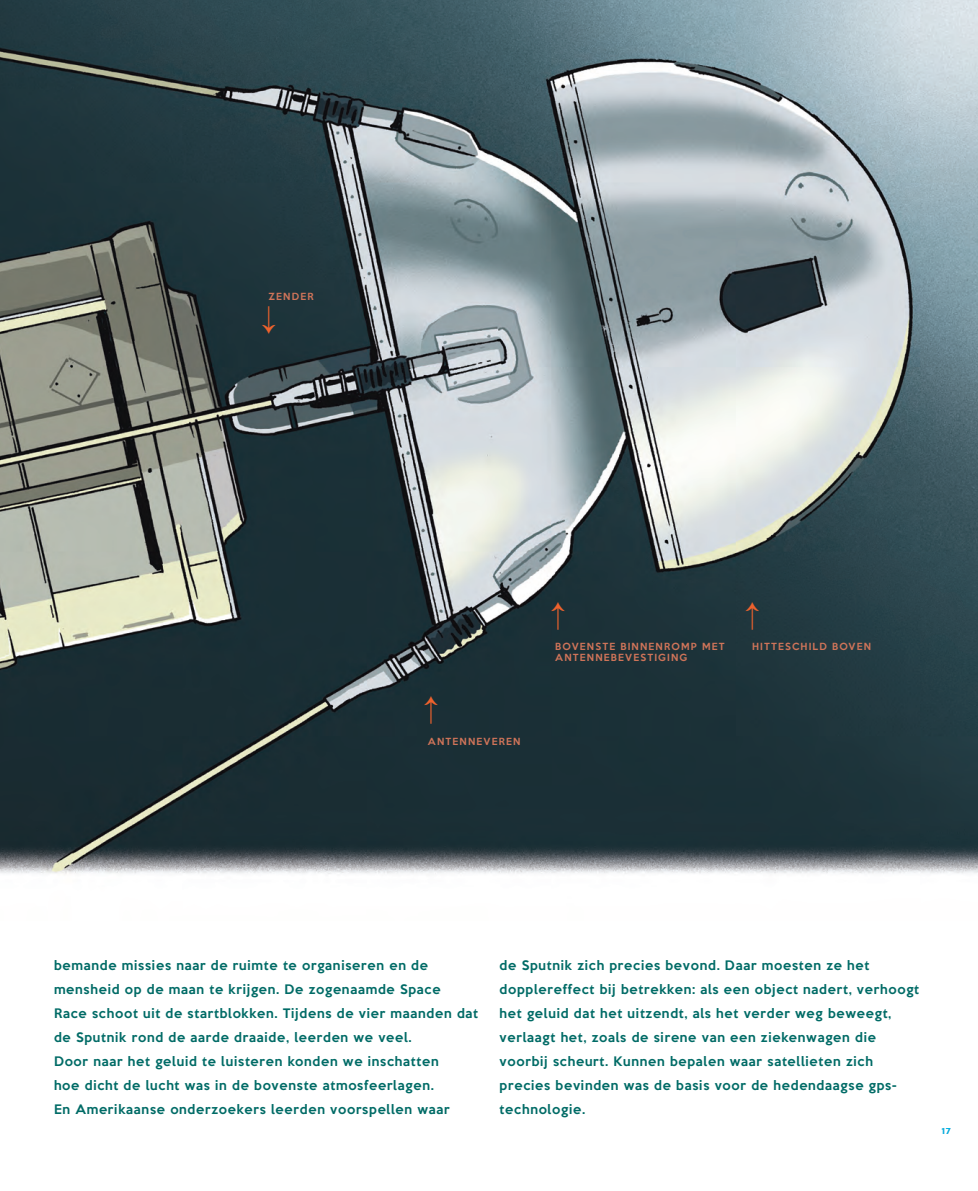
<style>
.page{position:relative;width:978px;height:1191px;background:#fff}
.page>*{position:absolute;margin:0;border:0;box-sizing:border-box;transform-origin:0 0}
.t1{font:500 12px/24px "Keep Calm";letter-spacing:.06em;color:#006b66}
.t2{font:500 9px/10.8px "Keep Calm";letter-spacing:.13em;color:#cf7459}
.t3{font:500 7.5px "Keep Calm";color:#00b4e7}
</style>
<div class="page">
<img style="left:0;top:0;width:978px;height:874px">
<svg style="left:262px;top:306px;width:14px;height:27px"></svg>
<svg style="left:551px;top:602px;width:14px;height:27px"></svg>
<svg style="left:424px;top:696px;width:14px;height:28px"></svg>
<svg style="left:745px;top:602px;width:14px;height:27px"></svg>
<p class="t2" style="left:269px;top:290px;width:47px">ZENDER</p>
<p class="t2" style="left:428px;top:735px;width:94px">ANTENNEVEREN</p>
<p class="t2" style="left:555px;top:640px;width:171px">BOVENSTE BINNENROMP MET<br>ANTENNEBEVESTIGING</p>
<p class="t2" style="left:752px;top:640px;width:121px">HITTESCHILD BOVEN</p>
<p class="t1" style="left:54px;top:952px;width:426px">bemande missies naar de ruimte te organiseren en de mensheid op de maan te krijgen. De zogenaamde Space<br>Race schoot uit de startblokken. Tijdens de vier maanden dat de Sputnik rond de aarde draaide, leerden we veel.<br>Door naar het geluid te luisteren konden we inschatten<br>hoe dicht de lucht was in de bovenste atmosfeerlagen.<br>En Amerikaanse onderzoekers leerden voorspellen waar</p>
<p class="t1" style="left:500px;top:952px;width:421px">de Sputnik zich precies bevond. Daar moesten ze het dopplereffect bij betrekken: als een object nadert, verhoogt het geluid dat het uitzendt, als het verder weg beweegt, verlaagt het, zoals de sirene van een ziekenwagen die voorbij scheurt. Kunnen bepalen waar satellieten zich precies bevinden was de basis voor de hedendaagse gps&shy;technologie.</p>
<p class="t3" style="left:942px;top:1124px;width:10px">17</p>
</div>
